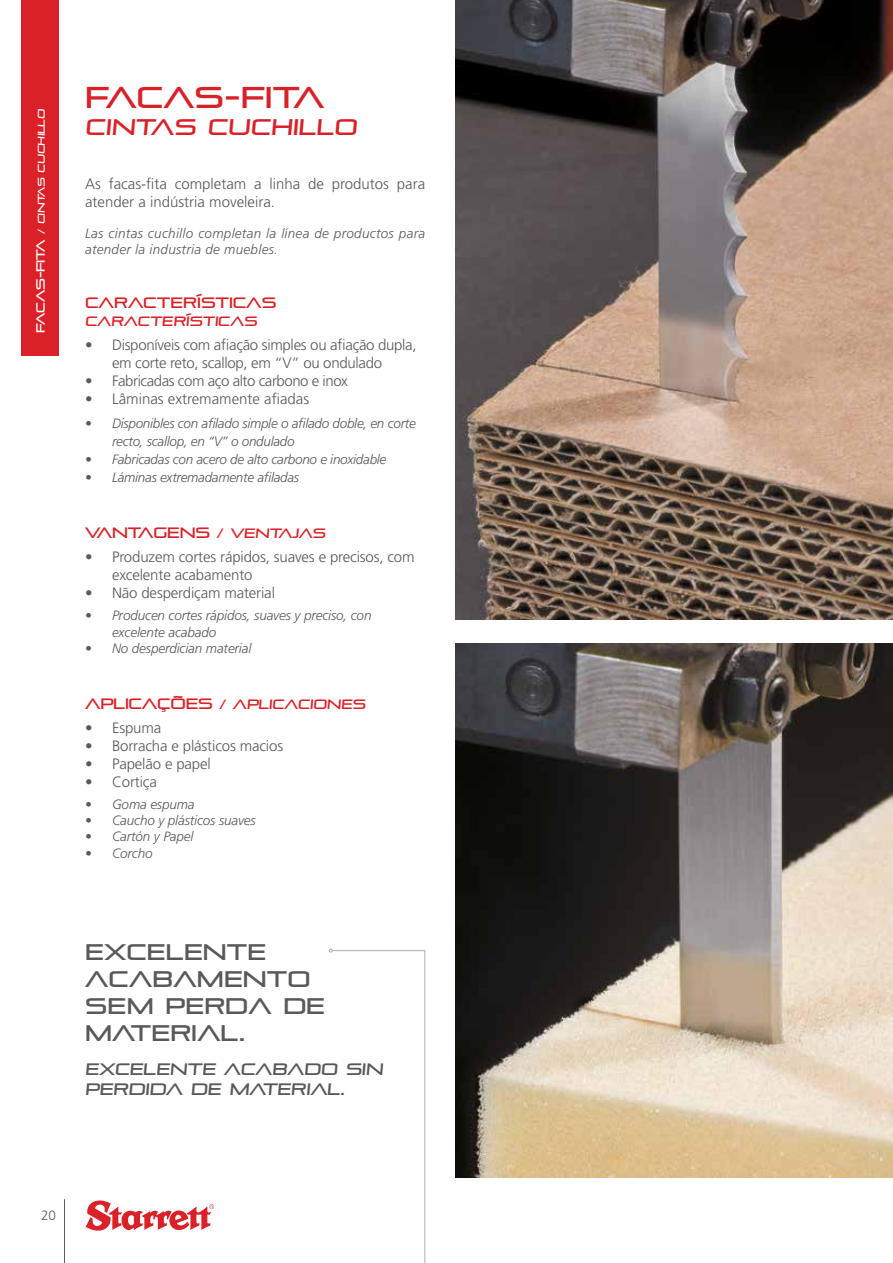
<style>
.page{position:relative;width:893px;height:1263px;background:#fff}
.page>*{position:absolute;margin:0;border:0;box-sizing:border-box;transform-origin:0 0}
.t1{font:30px "Pirulen";color:#da2128}
.t2{font:22.5px/27px "Pirulen";letter-spacing:.01em;color:#58595b}
.t3{font:22.5px "Pirulen";color:#da2128}
.t4{font:16.5px/19.8px "Pirulen";color:#58595b}
.t5{font:300 15px/18px "Frutiger LT Std";letter-spacing:-.01em;color:#58595b}
.t6{font:15px "Pirulen";letter-spacing:-.005em;color:#da2128}
.t7{font:300 15px "Frutiger LT Std";letter-spacing:-.03em;color:#58595b}
.t8{font:italic 300 13.5px/18px "Frutiger LT Std";letter-spacing:-.01em;color:#58595b}
.t9{font:italic 300 13.5px/16.2px "Frutiger LT Std";letter-spacing:.02em;color:#58595b}
.t10{font:13.5px "Pirulen";color:#da2128}
.t11{font:300 13.5px "Frutiger LT Std";color:#58595b}
.t12{font:9.75px "Pirulen";color:#fff}
.s1{font-size:12px}
.s2{font-size:13.5px}
.s3{font-size:15px}
</style>
<div class="page">
<img style="left:455px;top:0;width:438px;height:619px">
<img style="left:455px;top:644px;width:438px;height:534px">
<svg style="left:329px;top:949px;width:97px;height:314px"></svg>
<div style="left:22px;top:0;width:37px;height:356px;background:#da2128"></div>
<hr style="left:64px;top:1199px;width:1px;height:64px;background:#58595b">
<svg style="left:86px;top:1200px;width:128px;height:31px"></svg>
<p class="t12" style="left:35px;top:333px;width:227px;rotate:-90deg"><span class="s1">FACAS-FITA</span> / CINTAS CUCHILLO</p>
<h1 class="t1" style="left:85px;top:79px;width:241px">FACAS-FITA</h1>
<h2 class="t3" style="left:85px;top:113px;width:276px">CINTAS CUCHILLO</h2>
<p class="t5" style="left:85px;top:175px;width:342px">As facas-fita completam a linha de produtos para atender a indústria moveleira.</p>
<p class="t9" style="left:85px;top:225px;width:342px">Las cintas cuchillo completan la línea de productos para atender la industria de muebles.</p>
<p class="t6" style="left:85px;top:294px;width:193px">CARACTERÍSTICAS</p>
<p class="t10" style="left:85px;top:313px;width:175px">CARACTERÍSTICAS</p>
<p class="t5" style="left:85px;top:336px;width:333px;text-align:center">• Disponíveis com afiação simples ou afiação dupla, em corte reto, scallop, em “V” ou ondulado</p>
<p class="t7" style="left:85px;top:372px;width:264px">• Fabricadas com aço alto carbono e inox</p>
<p class="t5" style="left:85px;top:390px;width:226px">• Lâminas extremamente afiadas</p>
<p class="t8" style="left:112px;top:415px;width:305px;text-indent:-27px">• Disponibles con afilado simple o afilado doble, en corte recto, scallop, en “V” o ondulado</p>
<p class="t8" style="left:85px;top:451px;width:303px">• Fabricadas con acero de alto carbono e inoxidable</p>
<p class="t8" style="left:85px;top:469px;width:216px">• Láminas extremadamente afiladas</p>
<p class="t6" style="left:85px;top:524px;width:244px">VANTAGENS <span class="s2">/ VENTAJAS</span></p>
<p class="t5" style="left:112px;top:548px;width:304px;text-indent:-27px">• Produzem cortes rápidos, suaves e precisos, com excelente acabamento</p>
<p class="t5" style="left:85px;top:584px;width:191px">• Não desperdiçam material</p>
<p class="t8" style="left:112px;top:608px;width:261px;line-height:16.2px;text-indent:-27px">• Producen cortes rápidos, suaves y preciso, con excelente acabado</p>
<p class="t8" style="left:85px;top:639px;width:168px">• No desperdician material</p>
<p class="t10" style="left:85px;top:696px;width:284px"><span class="s3">APLICAÇÕES</span> / APLICACIONES</p>
<p class="t5" style="left:85px;top:719px;width:78px">• Espuma</p>
<p class="t5" style="left:85px;top:737px;width:200px">• Borracha e plásticos macios</p>
<p class="t5" style="left:85px;top:755px;width:127px">• Papelão e papel</p>
<p class="t5" style="left:85px;top:773px;width:73px">• Cortiça</p>
<p class="t8" style="left:85px;top:795px;width:111px">• Goma espuma</p>
<p class="t8" style="left:85px;top:812px;width:172px">• Caucho y plásticos suaves</p>
<p class="t8" style="left:85px;top:828px;width:110px">• Cartón y Papel</p>
<p class="t8" style="left:85px;top:844px;width:69px">• Corcho</p>
<h2 class="t2" style="left:85px;top:938px;width:242px">EXCELENTE<br>ACABAMENTO<br>SEM PERDA DE<br>MATERIAL.</h2>
<p class="t4" style="left:85px;top:1058px;width:301px">EXCELENTE ACABADO SIN<br>PERDIDA DE MATERIAL.</p>
<p class="t11" style="left:41px;top:1208px;width:16px">20</p>
</div>
